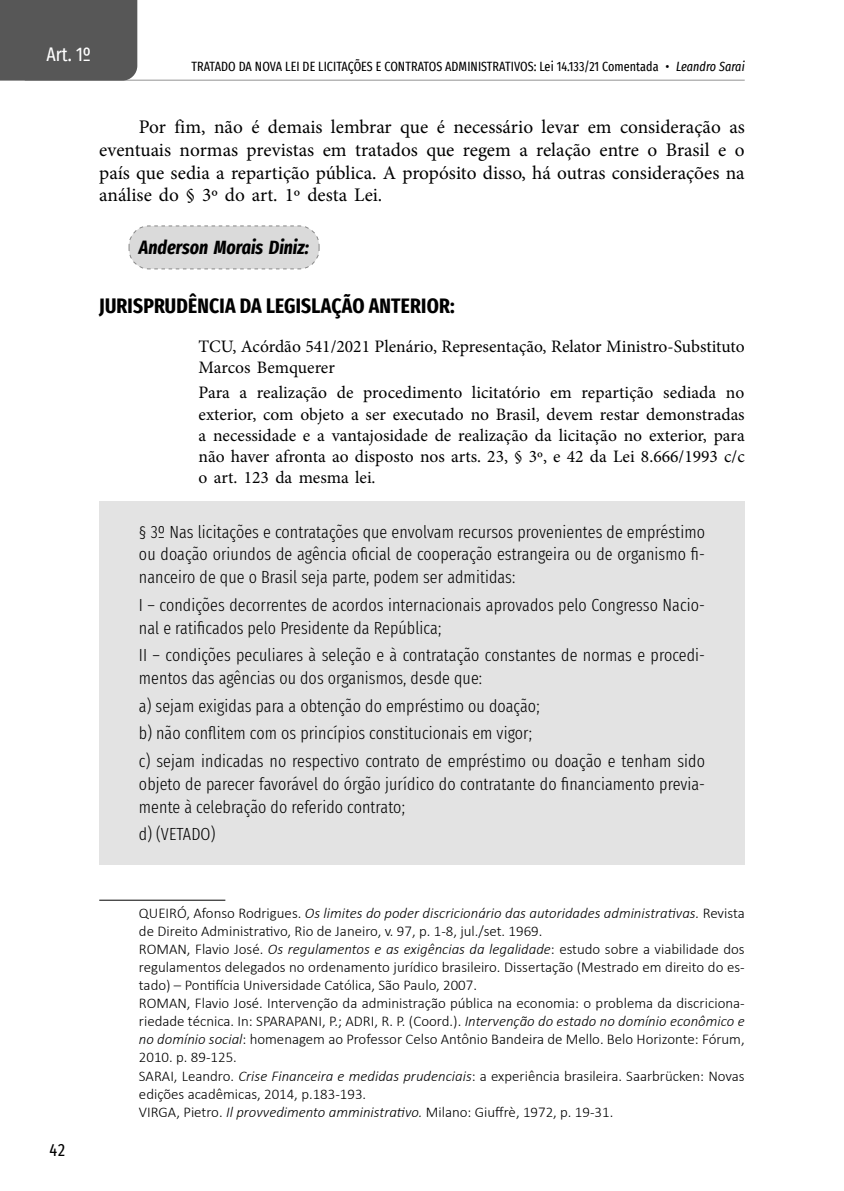
<style>
.page{position:relative;width:844px;height:1191px;background:#fff}
.page>*{position:absolute;margin:0;border:0;box-sizing:border-box;transform-origin:0 0}
.tit_1{font:700 extra-condensed 21px "Fira Sans";letter-spacing:.01em;color:#000}
.t{font:19.25px/22.8px "Minion Pro";color:#000;text-align:justify}
.livro_autor{font:italic 700 extra-condensed 19.25px "Fira Sans";color:#000}
.t1{font:extra-condensed 19.25px "Fira Sans";color:#fff}
.art_meio{font:300 extra-condensed 17.5px/22.8px "Fira Sans";letter-spacing:.005em;color:#000}
.cita_meio{font:17.5px/21px "Minion Pro";color:#000}
.art_abre{font:300 extra-condensed 17.5px/22.8px "Fira Sans";letter-spacing:.005em;color:#000;text-align:justify}
.t2{font:extra-condensed 17.5px "Fira Sans";color:#000}
.Rodapé{font:300 14.88px/18px "Calibri";color:#000}
.t3{font:extra-condensed 13.12px "Fira Sans";letter-spacing:.005em;color:#000}
.s1{font-style:italic}
</style>
<div class="page">
<hr style="left:25px;top:80px;width:719px;height:1px;background:#929292">
<svg style="left:128px;top:225px;width:192px;height:45px;background:#dadada"></svg>
<div style="left:99px;top:501px;width:645px;height:106px;background:#e3e3e3"></div>
<div style="left:99px;top:574px;width:645px;height:84px;background:#e3e3e3"></div>
<div style="left:99px;top:625px;width:645px;height:83px;background:#e3e3e3"></div>
<div style="left:99px;top:703px;width:645px;height:61px;background:#e3e3e3"></div>
<div style="left:99px;top:731px;width:645px;height:106px;background:#e3e3e3"></div>
<div style="left:99px;top:804px;width:645px;height:61px;background:#e3e3e3"></div>
<hr style="left:99px;top:899px;width:126px;height:1px;background:#000">
<div style="left:0;top:0;width:137px;height:81px;background:#575757"></div>
<p class="t1" style="left:46px;top:40px;width:46px">Art. 1º</p>
<p class="t3" style="left:191px;top:57px;width:554px">TRATADO DA NOVA LEI DE LICITAÇÕES E CONTRATOS ADMINISTRATIVOS: Lei 14.133/21 Comentada • <span class="s1">Leandro Sarai</span></p>
<p class="t" style="left:99px;top:116px;width:646px;text-indent:40px">Por fim, não é demais lembrar que é necessário levar em consideração as eventuais normas previstas em tratados que regem a relação entre o Brasil e o país que sedia a repartição pública. A propósito disso, há outras considerações na análise do § 3º do art. 1º desta Lei.</p>
<p class="livro_autor" style="left:139px;top:231px;width:172px">Anderson Morais Diniz:</p>
<p class="tit_1" style="left:99px;top:288px;width:357px">JURISPRUDÊNCIA DA LEGISLAÇÃO ANTERIOR:</p>
<p class="cita_meio" style="left:198px;top:335px;width:547px">TCU, Acórdão 541/2021 Plenário, Representação, Relator Ministro-Substituto<br>Marcos Bemquerer</p>
<p class="cita_meio" style="left:198px;top:382px;width:547px;text-align:justify">Para a realização de procedimento licitatório em repartição sediada no exterior, com objeto a ser executado no Brasil, devem restar demonstradas a necessidade e a vantajosidade de realização da licitação no exterior, para não haver afronta ao disposto nos arts. 23, § 3º, e 42 da Lei 8.666/1993 c/c o art. 123 da mesma lei.</p>
<p class="art_abre" style="left:139px;top:520px;width:567px">§ 3º Nas licitações e contratações que envolvam recursos provenientes de empréstimo ou doação oriundos de agência oficial de cooperação estrangeira ou de organismo fi&shy;nanceiro de que o Brasil seja parte, podem ser admitidas:</p>
<p class="art_meio" style="left:139px;top:593px;width:567px">I – condições decorrentes de acordos internacionais aprovados pelo Congresso Nacio&shy;nal e ratificados pelo Presidente da República;</p>
<p class="art_meio" style="left:139px;top:643px;width:567px">II – condições peculiares à seleção e à contratação constantes de normas e procedi&shy;mentos das agências ou dos organismos, desde que:</p>
<p class="art_meio" style="left:139px;top:694px;width:402px">a) sejam exigidas para a obtenção do empréstimo ou doação;</p>
<p class="art_meio" style="left:139px;top:722px;width:394px">b) não conflitem com os princípios constitucionais em vigor;</p>
<p class="art_meio" style="left:139px;top:749px;width:567px;text-align:justify">c) sejam indicadas no respectivo contrato de empréstimo ou doação e tenham sido objeto de parecer favorável do órgão jurídico do contratante do financiamento previa&shy;mente à celebração do referido contrato;</p>
<p class="art_meio" style="left:139px;top:823px;width:78px">d) (VETADO)</p>
<p class="t2" style="left:50px;top:1137px;width:17px">42</p>
<p class="Rodapé" style="left:139px;top:904px;width:607px">QUEIRÓ, Afonso Rodrigues. <span class="s1">Os limites do poder discricionário das autoridades administrativas.</span> Revista de Direito Administrativo, Rio de Janeiro, v. 97, p. 1-8, jul./set. 1969.</p>
<p class="Rodapé" style="left:139px;top:940px;width:607px;text-align:justify">ROMAN, Flavio José. <span class="s1">Os regulamentos e as exigências da legalidade</span>: estudo sobre a viabilidade dos regulamentos delegados no ordenamento jurídico brasileiro. Dissertação (Mestrado em direito do es&shy;tado) – Pontifícia Universidade Católica, São Paulo, 2007.</p>
<p class="Rodapé" style="left:139px;top:994px;width:607px;text-align:justify">ROMAN, Flavio José. Intervenção da administração pública na economia: o problema da discriciona&shy;riedade técnica. In: SPARAPANI, P.; ADRI, R. P. (Coord.). <span class="s1">Intervenção do estado no domínio econômico e no domínio social</span>: homenagem ao Professor Celso Antônio Bandeira de Mello. Belo Horizonte: Fórum, 2010. p. 89-125.</p>
<p class="Rodapé" style="left:139px;top:1066px;width:607px">SARAI, Leandro. <span class="s1">Crise Financeira e medidas prudenciais</span>: a experiência brasileira. Saarbrücken: Novas edições acadêmicas, 2014, p.183-193.</p>
<p class="Rodapé" style="left:139px;top:1102px;width:475px">VIRGA, Pietro. <span class="s1">Il provvedimento amministrativo.</span> Milano: Giuffrè, 1972, p. 19-31.</p>
</div>
